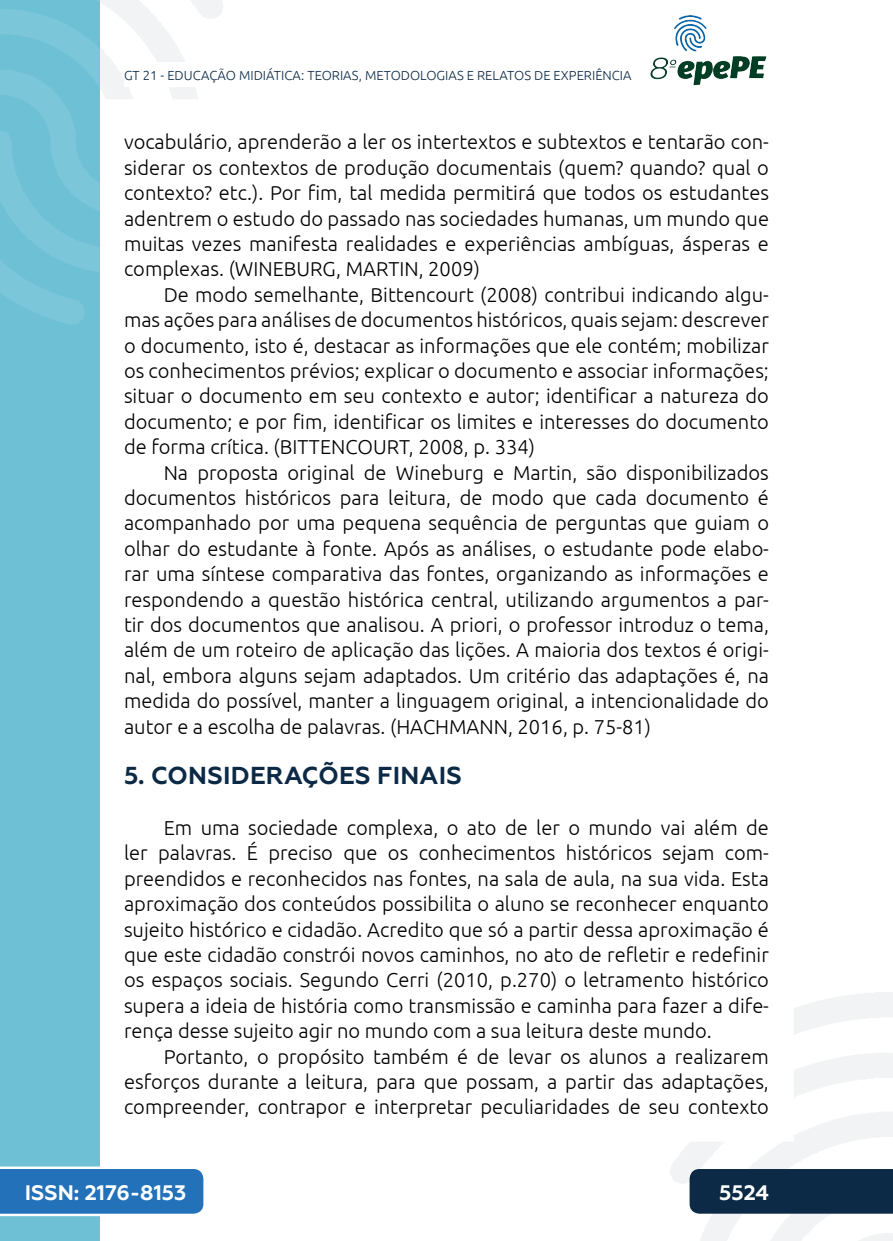
<style>
.page{position:relative;width:893px;height:1241px;background:#fff}
.page>*{position:absolute;margin:0;border:0;box-sizing:border-box;transform-origin:0 0}
._3_SUBTÍTULO{font:700 24.5px "Geometria";letter-spacing:.01em;color:#0c2a46}
.t1{font:700 21px "Geometria";color:#fff}
._5_CORPO{font:300 20.12px/25.4px "Ubuntu";color:#000;text-align:justify}
.t2{font:300 13.12px "Ubuntu";color:#0c2a46}
</style>
<div class="page">
<svg style="left:670px;top:992px;width:223px;height:248px"></svg>
<svg style="left:99px;top:0;width:124px;height:324px"></svg>
<img style="left:650px;top:15px;width:117px;height:71px">
<div style="left:0;top:0;width:99px;height:1240px;background:#6ec0d5"></div>
<svg style="left:0;top:0;width:99px;height:325px"></svg>
<svg style="left:0;top:1166px;width:203px;height:49px;background:#367dbf"></svg>
<div style="left:690px;top:1168px;width:203px;height:45px;background:#0c2a46"></div>
<div style="left:124px;top:62px;width:516px;height:25px;background:#fff"></div>
<p class="t2" style="left:124px;top:67px;width:509px">GT 21 - EDUCAÇÃO MIDIÁTICA: TEORIAS, METODOLOGIAS E RELATOS DE EXPERIÊNCIA</p>
<p class="_5_CORPO" style="left:124px;top:129px;width:646px">vocabulário, aprenderão a ler os intertextos e subtextos e tentarão con&shy;siderar os contextos de produção documentais (quem? quando? qual o contexto? etc.). Por fim, tal medida permitirá que todos os estudantes adentrem o estudo do passado nas sociedades humanas, um mundo que muitas vezes manifesta realidades e experiências ambíguas, ásperas e complexas. (WINEBURG, MARTIN, 2009)</p>
<p class="_5_CORPO" style="left:124px;top:281px;width:646px;text-indent:40px">De modo semelhante, Bittencourt (2008) contribui indicando algu&shy;mas ações para análises de documentos históricos, quais sejam: descrever o documento, isto é, destacar as informações que ele contém; mobilizar os conhecimentos prévios; explicar o documento e associar informações; situar o documento em seu contexto e autor; identificar a natureza do documento; e por fim, identificar os limites e interesses do documento de forma crítica. (BITTENCOURT, 2008, p. 334)</p>
<p class="_5_CORPO" style="left:124px;top:459px;width:646px;text-indent:40px">Na proposta original de Wineburg e Martin, são disponibilizados documentos históricos para leitura, de modo que cada documento é acompanhado por uma pequena sequência de perguntas que guiam o olhar do estudante à fonte. Após as análises, o estudante pode elabo&shy;rar uma síntese comparativa das fontes, organizando as informações e respondendo a questão histórica central, utilizando argumentos a par&shy;tir dos documentos que analisou. A priori, o professor introduz o tema, além de um roteiro de aplicação das lições. A maioria dos textos é origi&shy;nal, embora alguns sejam adaptados. Um critério das adaptações é, na medida do possível, manter a linguagem original, a intencionalidade do autor e a escolha de palavras. (HACHMANN, 2016, p. 75-81)</p>
<p class="_3_SUBTÍTULO" style="left:124px;top:761px;width:339px">5. CONSIDERAÇÕES FINAIS</p>
<p class="_5_CORPO" style="left:124px;top:814px;width:646px;text-indent:40px">Em uma sociedade complexa, o ato de ler o mundo vai além de ler palavras. É preciso que os conhecimentos históricos sejam com&shy;preendidos e reconhecidos nas fontes, na sala de aula, na sua vida. Esta aproximação dos conteúdos possibilita o aluno se reconhecer enquanto sujeito histórico e cidadão. Acredito que só a partir dessa aproximação é que este cidadão constrói novos caminhos, no ato de refletir e redefinir os espaços sociais. Segundo Cerri (2010, p.270) o letramento histórico supera a ideia de história como transmissão e caminha para fazer a dife&shy;rença desse sujeito agir no mundo com a sua leitura deste mundo.</p>
<p class="_5_CORPO" style="left:124px;top:1043px;width:646px;text-indent:40px">Portanto, o propósito também é de levar os alunos a realizarem esforços durante a leitura, para que possam, a partir das adaptações, compreender, contrapor e interpretar peculiaridades de seu contexto</p>
<p class="t1" style="left:25px;top:1179px;width:163px">ISSN: 2176-8153</p>
<p class="t1" style="left:719px;top:1179px;width:51px">5524</p>
</div>
